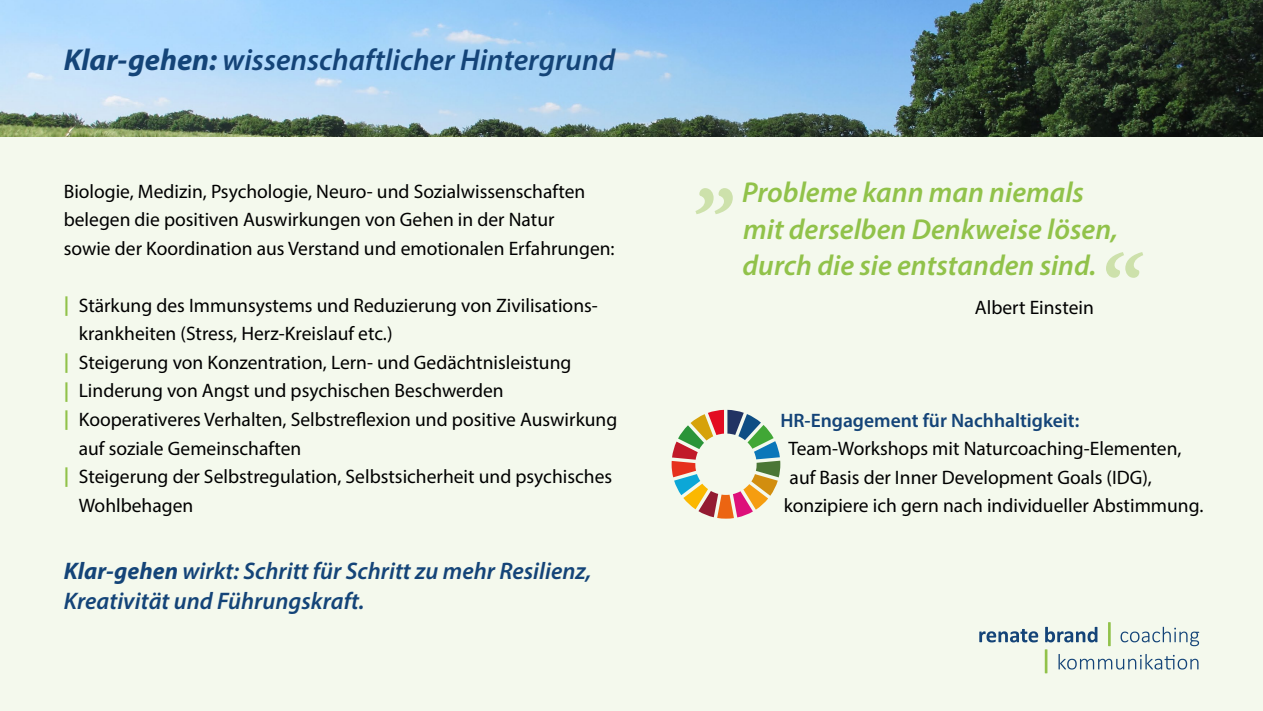
<style>
.page{position:relative;width:1263px;height:711px;background:#fff}
.page>*{position:absolute;margin:0;border:0;box-sizing:border-box;transform-origin:0 0}
.t1{font:italic 700 93.6px "Minion Pro";color:#cde1ab}
.t2{font:italic 600 30.3px "Myriad Pro";color:#144478}
.t3{font:italic 600 28.8px/36px "Myriad Pro";color:#91c24a}
.t4{font:italic 600 24px/30px "Myriad Pro";color:#144478}
.t5{font:19.5px/28.5px "Myriad Pro";color:#000}
.t6{font:600 19.5px "Myriad Pro";color:#144478}
.s1{font-weight:700}
.s2{font-weight:700;color:#91c24a}
</style>
<div class="page">
<div style="left:0;top:136px;width:1263px;height:574px;background:#f4f9ed"></div>
<img style="left:0;top:0;width:1263px;height:136px">
<svg style="left:979px;top:621px;width:220px;height:52px;background:#d6e1dc"></svg>
<svg style="left:672px;top:409px;width:108px;height:109px;background:#c9bba5"></svg>
<p class="t2" style="left:64px;top:40px;width:553px"><span class="s1">Klar-gehen:</span> wissenschaftlicher Hintergrund</p>
<p class="t5" style="left:64px;top:176px;width:552px">Biologie, Medizin, Psychologie, Neuro- und Sozialwissenschaften belegen die positiven Auswirkungen von Gehen in der Natur<br>sowie der Koordination aus Verstand und emotionalen Erfahrungen:</p>
<p class="t5" style="left:79px;top:290px;width:521px;text-indent:-15px"><span class="s2">|</span> Stärkung des Immunsystems und Reduzierung von Zivilisations&shy;krankheiten (Stress, Herz-Kreislauf etc.)</p>
<p class="t5" style="left:64px;top:347px;width:509px"><span class="s2">|</span> Steigerung von Konzentration, Lern- und Gedächtnisleistung <span class="s2">|</span> Linderung von Angst und psychischen Beschwerden</p>
<p class="t5" style="left:79px;top:404px;width:540px;text-indent:-15px"><span class="s2">|</span> Kooperativeres Verhalten, Selbstreflexion und positive Auswirkung auf soziale Gemeinschaften</p>
<p class="t5" style="left:79px;top:461px;width:535px;text-indent:-15px"><span class="s2">|</span> Steigerung der Selbstregulation, Selbstsicherheit und psychisches<br>Wohlbehagen</p>
<p class="t4" style="left:64px;top:555px;width:529px"><span class="s1">Klar-gehen</span> wirkt: Schritt für Schritt zu mehr Resilienz,<br>Kreativität und Führungskraft.</p>
<p class="t1" style="left:697px;top:106px;width:42px">„</p>
<p class="t3" style="left:742px;top:174px;width:377px">Probleme kann man niemals mit derselben Denkweise lösen, durch die sie entstanden sind.</p>
<p class="t1" style="left:1096px;top:222px;width:44px">“</p>
<p class="t5" style="left:975px;top:292px;width:120px">Albert Einstein</p>
<p class="t6" style="left:780px;top:407px;width:301px">HR-Engagement für Nachhaltigkeit:</p>
<p class="t5" style="left:788px;top:433px;width:395px">Team-Workshops mit Naturcoaching-Elementen,</p>
<p class="t5" style="left:790px;top:462px;width:364px">auf Basis der Inner Development Goals (IDG),</p>
<p class="t5" style="left:784px;top:490px;width:421px">konzipiere ich gern nach individueller Abstimmung.</p>
</div>
